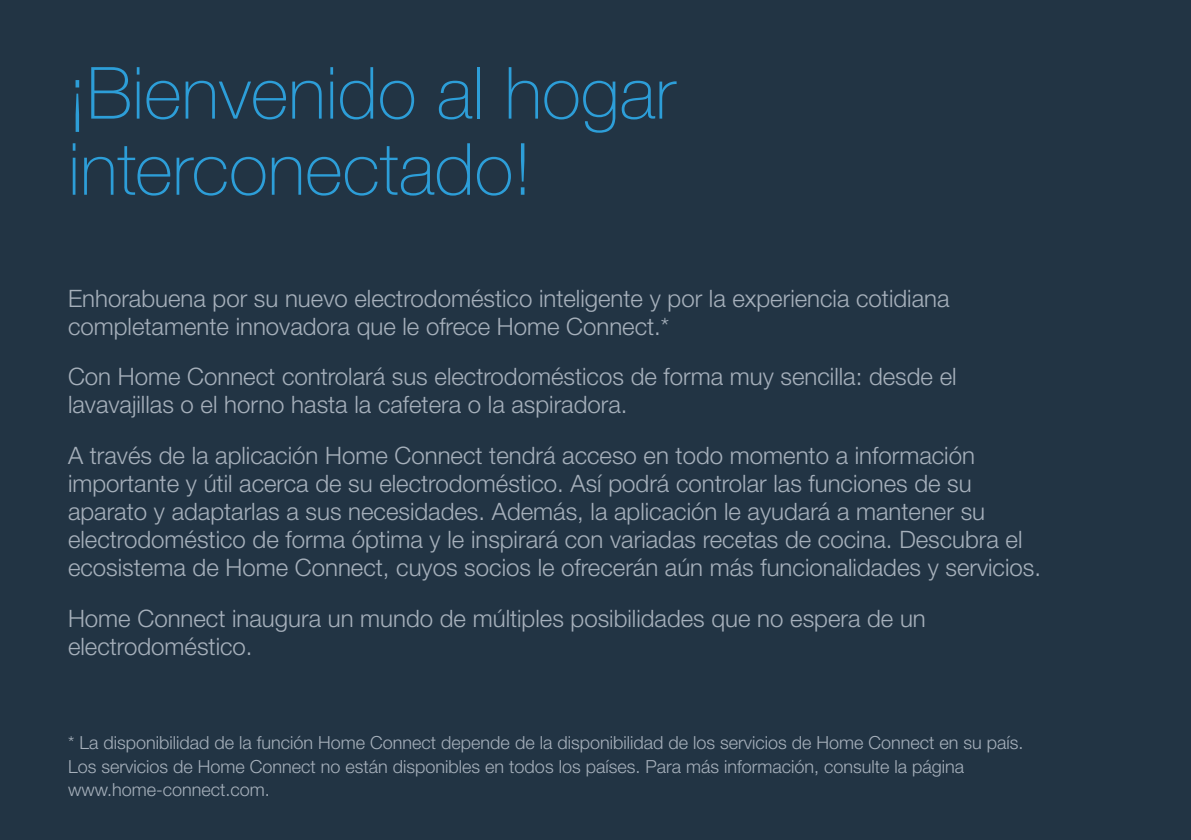
<style>
.page{position:relative;width:1191px;height:840px;background:#fff}
.page>*{position:absolute;margin:0;border:0;box-sizing:border-box;transform-origin:0 0}
.t1{font:100 72px/76px "Helvetica Neue";color:#2d9ed8}
.t2{font:300 24px/28px "Helvetica Neue";color:#a6b0bb}
.t3{font:300 18px/23px "Helvetica Neue";color:#a6b0bb}
</style>
<div class="page">
<div style="left:0;top:0;width:1191px;height:839px;background:#223444"></div>
<h1 class="t1" style="left:68px;top:52px;width:609px">¡Bienvenido al hogar interconectado!</h1>
<p class="t2" style="left:68px;top:282px;width:883px">Enhorabuena por su nuevo electrodoméstico inteligente y por la experiencia cotidiana completamente innovadora que le ofrece Home Connect.*</p>
<p class="t2" style="left:68px;top:361px;width:890px">Con Home Connect controlará sus electrodomésticos de forma muy sencilla: desde el lavavajillas o el horno hasta la cafetera o la aspiradora.</p>
<p class="t2" style="left:68px;top:439px;width:974px">A través de la aplicación Home Connect tendrá acceso en todo momento a información importante y útil acerca de su electrodoméstico. Así podrá controlar las funciones de su aparato y adaptarlas a sus necesidades. Además, la aplicación le ayudará a mantener su electrodoméstico de forma óptima y le inspirará con variadas recetas de cocina. Descubra el ecosistema de Home Connect, cuyos socios le ofrecerán aún más funcionalidades y servicios.</p>
<p class="t2" style="left:68px;top:602px;width:859px">Home Connect inaugura un mundo de múltiples posibilidades que no espera de un electrodoméstico.</p>
<p class="t3" style="left:68px;top:729px;width:957px">* La disponibilidad de la función Home Connect depende de la disponibilidad de los servicios de Home Connect en su país.<br>Los servicios de Home Connect no están disponibles en todos los países. Para más información, consulte la página www.home-connect.com.</p>
</div>
